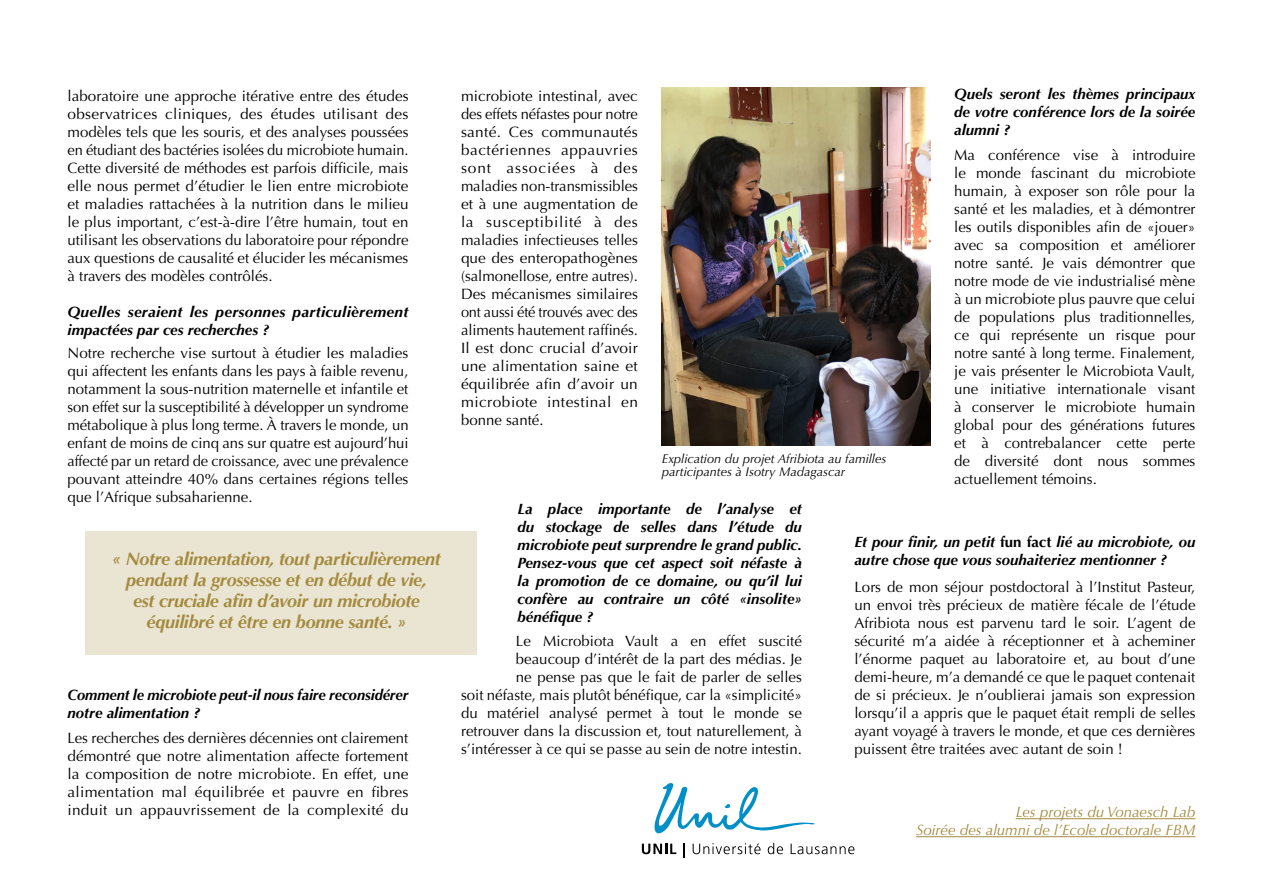
<style>
.page{position:relative;width:1263px;height:893px;background:#fff}
.page>*{position:absolute;margin:0;border:0;box-sizing:border-box;transform-origin:0 0}
.t1{font:italic 700 18px/21px "Optima";letter-spacing:-.02em;color:#a38a3d;text-align:center}
.t2{font:15px/18px "Optima";color:#000;text-align:justify}
.t3{font:italic 700 15px/18px "Optima";color:#000}
.t4{font:italic 15px/18px "Optima";color:#a38a3d;text-align:right}
.t5{font:italic 12.75px/13.5px "Optima";color:#000}
.s1{font-style:normal}
</style>
<div class="page">
<div style="left:86px;top:531px;width:391px;height:123px;background:#eae4d2"></div>
<img style="left:662px;top:88px;width:268px;height:357px">
<hr style="left:1016px;top:818px;width:179px;height:1px;background:#a38a3d">
<hr style="left:916px;top:836px;width:279px;height:1px;background:#a38a3d">
<svg style="left:654px;top:783px;width:161px;height:51px"></svg>
<svg style="left:642px;top:844px;width:34px;height:10px"></svg>
<svg style="left:683px;top:843px;width:1px;height:15px"></svg>
<svg style="left:693px;top:843px;width:67px;height:11px"></svg>
<svg style="left:768px;top:843px;width:15px;height:11px"></svg>
<svg style="left:791px;top:844px;width:63px;height:10px"></svg>
<p class="t2" style="left:68px;top:87px;width:343px">laboratoire une approche itérative entre des études observatrices cliniques, des études utilisant des modèles tels que les souris, et des analyses poussées en étudiant des bactéries isolées du microbiote humain.<br>Cette diversité de méthodes est parfois difficile, mais elle nous permet d’étudier le lien entre microbiote et maladies rattachées à la nutrition dans le milieu le plus important, c’est-à-dire l’être humain, tout en utilisant les observations du laboratoire pour répondre aux questions de causalité et élucider les mécanismes à travers des modèles contrôlés.</p>
<p class="t3" style="left:68px;top:303px;width:342px">Quelles seraient les personnes particulièrement impactées par ces recherches ?</p>
<p class="t2" style="left:68px;top:344px;width:343px">Notre recherche vise surtout à étudier les maladies qui affectent les enfants dans les pays à faible revenu, notamment la sous-nutrition maternelle et infantile et son effet sur la susceptibilité à développer un syndrome métabolique à plus long terme. À travers le monde, un enfant de moins de cinq ans sur quatre est aujourd’hui affecté par un retard de croissance, avec une prévalence pouvant atteindre 40% dans certaines régions telles que l’Afrique subsaharienne.</p>
<p class="t1" style="left:112px;top:548px;width:330px">« Notre alimentation, tout particulièrement pendant la grossesse et en début de vie,<br>est cruciale afin d’avoir un microbiote équilibré et être en bonne santé. »</p>
<p class="t3" style="left:68px;top:686px;width:342px">Comment le microbiote peut-il nous faire reconsidérer notre alimentation ?</p>
<p class="t2" style="left:68px;top:729px;width:343px">Les recherches des dernières décennies ont clairement démontré que notre alimentation affecte fortement la composition de notre microbiote. En effet, une alimentation mal équilibrée et pauvre en fibres induit un appauvrissement de la complexité du</p>
<p class="t2" style="left:461px;top:87px;width:179px">microbiote intestinal, avec des effets néfastes pour notre santé. Ces communautés bactériennes appauvries sont associées à des maladies non-transmissibles et à une augmentation de la susceptibilité à des maladies infectieuses telles que des enteropathogènes (salmonellose, entre autres).<br>Des mécanismes similaires ont aussi été trouvés avec des aliments hautement raffinés.<br>Il est donc crucial d’avoir une alimentation saine et équilibrée afin d’avoir un microbiote intestinal en bonne santé.</p>
<p class="t5" style="left:662px;top:452px;width:226px">Explication du projet Afribiota au familles participantes à Isotry Madagascar</p>
<p class="t3" style="left:954px;top:85px;width:243px;text-align:justify">Quels seront les thèmes principaux de votre conférence lors de la soirée alumni ?</p>
<p class="t2" style="left:954px;top:146px;width:243px">Ma conférence vise à introduire le monde fascinant du microbiote humain, à exposer son rôle pour la santé et les maladies, et à démontrer les outils disponibles afin de «jouer» avec sa composition et améliorer notre santé. Je vais démontrer que notre mode de vie industrialisé mène à un microbiote plus pauvre que celui de populations plus traditionnelles, ce qui représente un risque pour notre santé à long terme. Finalement, je vais présenter le Microbiota Vault, une initiative internationale visant à conserver le microbiote humain global pour des générations futures et à contrebalancer cette perte de diversité dont nous sommes actuellement témoins.</p>
<p class="t3" style="left:517px;top:499px;width:286px;text-align:justify">La place importante de l’analyse et du stockage de selles dans l’étude du microbiote peut surprendre le grand public.<br>Pensez-vous que cet aspect soit néfaste à la promotion de ce domaine, ou qu’il lui confère au contraire un côté «insolite» bénéfique ?</p>
<p class="t2" style="left:461px;top:632px;width:342px;text-align:right">Le Microbiota Vault a en effet suscité beaucoup d’intérêt de la part des médias. Je<br>ne pense pas que le fait de parler de selles<br>soit néfaste, mais plutôt bénéfique, car la «simplicité» du matériel analysé permet à tout le monde se retrouver dans la discussion et, tout naturellement, à s’intéresser à ce qui se passe au sein de notre intestin.</p>
<p class="t3" style="left:854px;top:533px;width:342px">Et pour finir, un petit <span class="s1">fun fact</span> lié au microbiote, ou autre chose que vous souhaiteriez mentionner ?</p>
<p class="t2" style="left:854px;top:578px;width:342px">Lors de mon séjour postdoctoral à l’Institut Pasteur, un envoi très précieux de matière fécale de l’étude Afribiota nous est parvenu tard le soir. L’agent de sécurité m’a aidée à réceptionner et à acheminer l’énorme paquet au laboratoire et, au bout d’une demi-heure, m’a demandé ce que le paquet contenait de si précieux. Je n’oublierai jamais son expression lorsqu’il a appris que le paquet était rempli de selles ayant voyagé à travers le monde, et que ces dernières puissent être traitées avec autant de soin !</p>
<p class="t4" style="left:916px;top:803px;width:281px">Les projets du Vonaesch Lab<br>Soirée des alumni de l’Ecole doctorale FBM</p>
</div>
